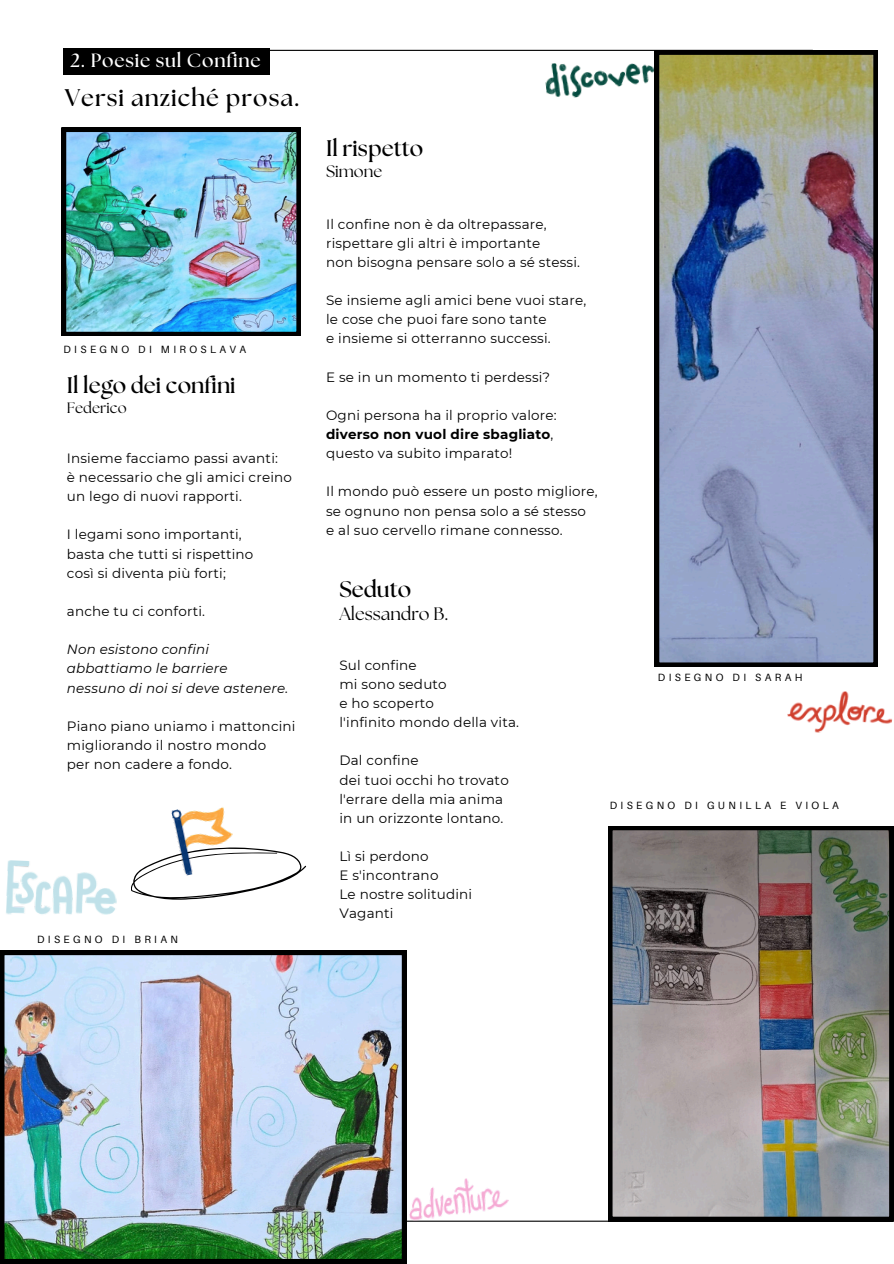
<style>
.page{position:relative;width:894px;height:1264px;background:#fff}
.page>*{position:absolute;margin:0;border:0;box-sizing:border-box;transform-origin:0 0}
.t1{font:700 24px "The Seasons";letter-spacing:.04em;color:#000}
.t2{font:700 22.5px "The Seasons";color:#000}
.t3{font:700 19.2px "The Seasons";letter-spacing:.04em;color:#fff}
.t4{font:18px "The Seasons";color:#000}
.t5{font:16.5px "The Seasons";color:#000}
.t6{font:15px "The Seasons";color:#000}
.t7{font:13.5px "Montserrat";letter-spacing:.015em;color:#000}
.t8{font:italic 13.5px "Montserrat";letter-spacing:.015em;color:#000}
.t9{font:700 13.5px "Montserrat";letter-spacing:.015em;color:#000}
.t10{font:10.5px "Aileron";letter-spacing:.325em;color:#000}
.s1{font-weight:400}
</style>
<div class="page">
<hr style="left:81px;top:50px;width:731px;height:1px;background:#000">
<hr style="left:81px;top:1220px;width:731px;height:1px;background:#000">
<img style="left:62px;top:127px;width:238px;height:209px">
<svg style="left:654px;top:50px;width:223px;height:617px"></svg>
<img style="left:0;top:950px;width:406px;height:313px">
<img style="left:608px;top:826px;width:285px;height:395px">
<div style="left:63px;top:48px;width:206px;height:26px;background:#000"></div>
<svg style="left:131px;top:847px;width:176px;height:53px"></svg>
<img style="left:171px;top:807px;width:68px;height:68px">
<img style="left:787px;top:691px;width:106px;height:42px">
<img style="left:6px;top:860px;width:111px;height:55px">
<img style="left:545px;top:52px;width:111px;height:48px">
<img style="left:406px;top:1174px;width:103px;height:47px">
<p class="t3" style="left:70px;top:52px;width:192px">2. Poesie sul Confine</p>
<p class="t1" style="left:65px;top:87px;width:236px">Versi anziché prosa.</p>
<p class="t10" style="left:63px;top:342px;width:184px">DISEGNO DI MIROSLAVA</p>
<h2 class="t2" style="left:67px;top:374px;width:170px">Il lego dei confini</h2>
<p class="t6" style="left:67px;top:401px;width:61px">Federico</p>
<p class="t7" style="left:67px;top:450px;width:213px">Insieme facciamo passi avanti:</p>
<h1 class="t7" style="left:67px;top:469px;width:227px">è necessario che gli amici creino</h1>
<p class="t7" style="left:67px;top:488px;width:176px">un lego di nuovi rapporti.</p>
<p class="t7" style="left:67px;top:526px;width:176px">I legami sono importanti,</p>
<p class="t7" style="left:67px;top:545px;width:188px">basta che tutti si rispettino</p>
<p class="t7" style="left:67px;top:564px;width:160px">così si diventa più forti;</p>
<p class="t7" style="left:67px;top:603px;width:140px">anche tu ci conforti.</p>
<p class="t8" style="left:67px;top:641px;width:144px">Non esistono confini</p>
<p class="t8" style="left:67px;top:660px;width:162px">abbattiamo le barriere</p>
<p class="t8" style="left:67px;top:679px;width:223px">nessuno di noi si deve astenere.</p>
<p class="t7" style="left:67px;top:717px;width:230px">Piano piano uniamo i mattoncini</p>
<p class="t7" style="left:67px;top:737px;width:201px">migliorando il nostro mondo</p>
<p class="t7" style="left:67px;top:756px;width:167px">per non cadere a fondo.</p>
<p class="t10" style="left:37px;top:932px;width:142px">DISEGNO DI BRIAN</p>
<p class="t2" style="left:326px;top:137px;width:99px">Il rispetto</p>
<p class="t5" style="left:326px;top:164px;width:58px">Simone</p>
<p class="t7" style="left:326px;top:215px;width:222px">Il confine non è da oltrepassare,</p>
<p class="t7" style="left:326px;top:234px;width:216px">rispettare gli altri è importante</p>
<p class="t7" style="left:326px;top:254px;width:255px">non bisogna pensare solo a sé stessi.</p>
<p class="t7" style="left:326px;top:292px;width:262px">Se insieme agli amici bene vuoi stare,</p>
<p class="t7" style="left:326px;top:311px;width:222px">le cose che puoi fare sono tante</p>
<p class="t7" style="left:326px;top:330px;width:226px">e insieme si otterranno successi.</p>
<p class="t7" style="left:326px;top:368px;width:226px">E se in un momento ti perdessi?</p>
<p class="t7" style="left:326px;top:407px;width:232px">Ogni persona ha il proprio valore:</p>
<p class="t9" style="left:326px;top:426px;width:229px">diverso non vuol dire sbagliato<span class="s1">,</span></p>
<p class="t7" style="left:326px;top:445px;width:188px">questo va subito imparato!</p>
<p class="t7" style="left:326px;top:483px;width:273px">Il mondo può essere un posto migliore,</p>
<p class="t7" style="left:326px;top:502px;width:261px">se ognuno non pensa solo a sé stesso</p>
<p class="t7" style="left:326px;top:521px;width:238px">e al suo cervello rimane connesso.</p>
<p class="t2" style="left:339px;top:578px;width:73px">Seduto</p>
<p class="t4" style="left:339px;top:606px;width:111px">Alessandro B.</p>
<p class="t7" style="left:339px;top:656px;width:79px">Sul confine</p>
<p class="t7" style="left:339px;top:675px;width:109px">mi sono seduto</p>
<p class="t7" style="left:339px;top:695px;width:96px">e ho scoperto</p>
<p class="t7" style="left:339px;top:714px;width:181px">l'infinito mondo della vita.</p>
<p class="t7" style="left:339px;top:752px;width:81px">Dal confine</p>
<p class="t7" style="left:339px;top:771px;width:171px">dei tuoi occhi ho trovato</p>
<p class="t7" style="left:339px;top:790px;width:165px">l'errare della mia anima</p>
<p class="t7" style="left:339px;top:809px;width:165px">in un orizzonte lontano.</p>
<p class="t7" style="left:339px;top:848px;width:91px">Lì si perdono</p>
<p class="t7" style="left:339px;top:867px;width:100px">E s'incontrano</p>
<p class="t7" style="left:339px;top:886px;width:134px">Le nostre solitudini</p>
<p class="t7" style="left:339px;top:905px;width:56px">Vaganti</p>
<p class="t10" style="left:657px;top:670px;width:146px">DISEGNO DI SARAH</p>
<p class="t10" style="left:609px;top:799px;width:230px">DISEGNO DI GUNILLA E VIOLA</p>
</div>
